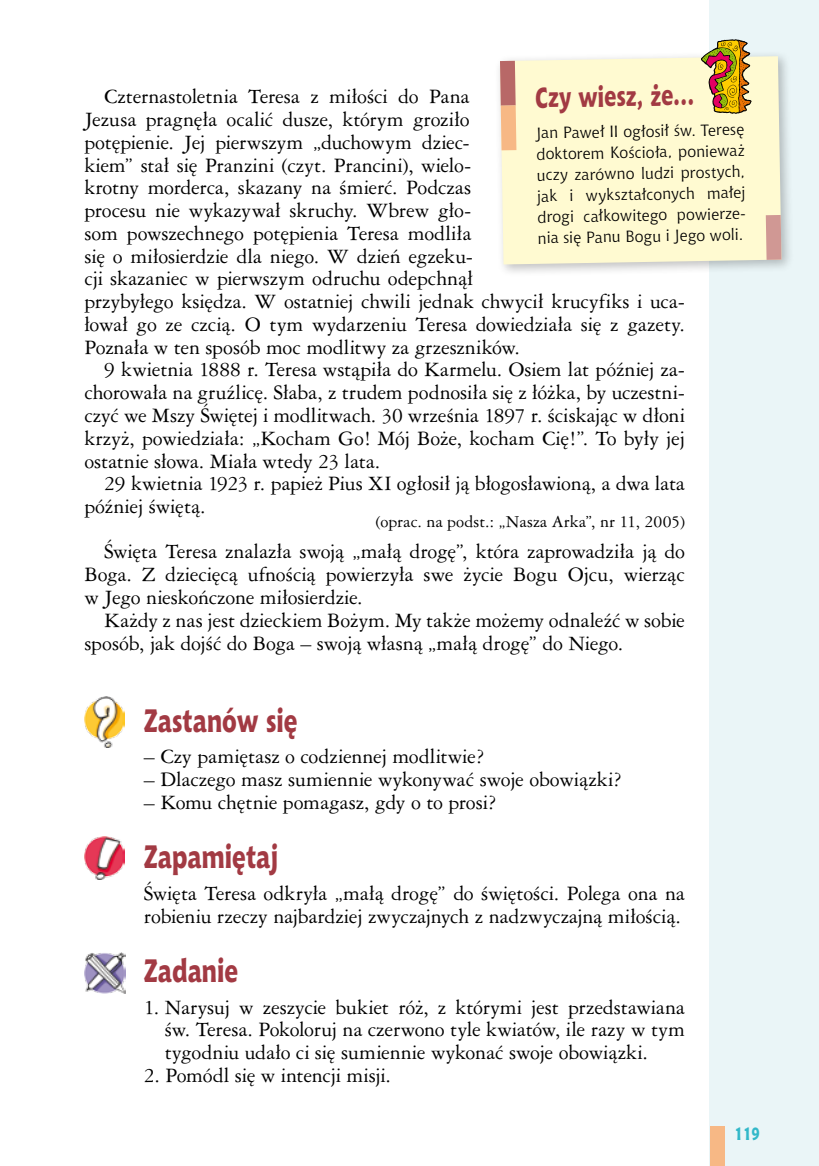
<style>
.page{position:relative;width:819px;height:1166px;background:#fff}
.page>*{position:absolute;margin:0;border:0;box-sizing:border-box;transform-origin:0 0}
.t1{font:31.5px "Chianti X Bd PL";color:#a23a43;scale:.75 1}
.t2{font:28px "Chianti X Bd PL";color:#a23a43;scale:.75 1}
.t3{font:19.25px/22.8px "Ameri Garmnd PL";letter-spacing:-.005em;color:#000}
.t4{font:17.5px "Chianti X Bd PL";color:#32b8c9;scale:.75 1}
.t5{font:15.75px/21px "Chianti PL";color:#000}
.t6{font:15.75px "Ameri Garmnd PL";letter-spacing:.005em;color:#000}
</style>
<div class="page">
<div style="left:709px;top:0;width:110px;height:1166px;background:#eaf5f7"></div>
<div style="left:709px;top:1126px;width:15px;height:40px;background:#f7b885"></div>
<img style="left:84px;top:837px;width:40px;height:42px">
<img style="left:84px;top:952px;width:41px;height:41px">
<img style="left:84px;top:697px;width:40px;height:50px">
<div style="left:494px;top:50px;width:300px;height:228px;background:#000;opacity:.25"></div>
<div style="left:500px;top:56px;width:281px;height:208px;background:#fffad1"></div>
<svg style="left:765px;top:215px;width:16px;height:45px"></svg>
<svg style="left:500px;top:61px;width:16px;height:89px"></svg>
<svg style="left:701px;top:40px;width:50px;height:73px;background:#c1984e"></svg>
<h2 class="t2" style="left:535px;top:80px;width:213px;rotate:-1deg">Czy wiesz, że…</h2>
<p class="t5" style="left:535px;top:122px;width:212px;rotate:-1deg">Jan Paweł II ogłosił św. Teresę doktorem Kościoła, ponieważ uczy zarówno ludzi prostych, jak i wykształconych małej drogi całkowitego powierze&shy;nia się Panu Bogu i Jego woli.</p>
<p class="t3" style="left:84px;top:85px;width:602px;text-indent:20px">Czternastoletnia Teresa z miłości do Pana<br>Jezusa pragnęła ocalić dusze, którym groziło<br>potępienie. Jej pierwszym „duchowym dziec-<br>kiem” stał się Pranzini (czyt. Prancini), wielo-<br>krotny morderca, skazany na śmierć. Podczas<br>procesu nie wykazywał skruchy. Wbrew gło-<br>som powszechnego potępienia Teresa modliła<br>się o miłosierdzie dla niego. W dzień egzeku-<br>cji skazaniec w pierwszym odruchu odepchnął<br>przybyłego księdza. W ostatniej chwili jednak chwycił krucyfiks i uca&shy;łował go ze czcią. O tym wydarzeniu Teresa dowiedziała się z gazety.<br>Poznała w ten sposób moc modlitwy za grzeszników.</p>
<p class="t3" style="left:84px;top:358px;width:602px;text-align:justify;text-indent:20px">9 kwietnia 1888 r. Teresa wstąpiła do Karmelu. Osiem lat później za&shy;chorowała na gruźlicę. Słaba, z trudem podnosiła się z łóżka, by uczestni&shy;czyć we Mszy Świętej i modlitwach. 30 września 1897 r. ściskając w dłoni krzyż, powiedziała: „Kocham Go! Mój Boże, kocham Cię!”. To były jej ostatnie słowa. Miała wtedy 23 lata.</p>
<p class="t3" style="left:84px;top:472px;width:602px;text-indent:20px">29 kwietnia 1923 r. papież Pius XI ogłosił ją błogosławioną, a dwa lata później świętą.</p>
<p class="t6" style="left:375px;top:511px;width:311px">(oprac. na podst.: „Nasza Arka”, nr 11, 2005)</p>
<p class="t3" style="left:84px;top:540px;width:602px;text-align:justify;text-indent:20px">Święta Teresa znalazła swoją „małą drogę”, która zaprowadziła ją do Boga. Z dziecięcą ufnością powierzyła swe życie Bogu Ojcu, wierząc w Jego nieskończone miłosierdzie.</p>
<p class="t3" style="left:84px;top:608px;width:602px;text-indent:20px">Każdy z nas jest dzieckiem Bożym. My także możemy odnaleźć w sobie sposób, jak dojść do Boga – swoją własną „małą drogę” do Niego.</p>
<h1 class="t1" style="left:144px;top:701px;width:206px">Zastanów się</h1>
<p class="t3" style="left:144px;top:745px;width:342px">– Czy pamiętasz o codziennej modlitwie?</p>
<p class="t3" style="left:144px;top:767px;width:479px">– Dlaczego masz sumiennie wykonywać swoje obowiązki?</p>
<p class="t3" style="left:144px;top:790px;width:354px">– Komu chętnie pomagasz, gdy o to prosi?</p>
<h1 class="t1" style="left:144px;top:837px;width:181px">Zapamiętaj</h1>
<p class="t3" style="left:144px;top:881px;width:542px">Święta Teresa odkryła „małą drogę” do świętości. Polega ona na robieniu rzeczy najbardziej zwyczajnych z nadzwyczajną miłością.</p>
<h1 class="t1" style="left:144px;top:951px;width:127px">Zadanie</h1>
<p class="t3" style="left:165px;top:995px;width:521px;text-align:justify;text-indent:-21px">1. Narysuj w zeszycie bukiet róż, z którymi jest przedstawiana św. Teresa. Pokoloruj na czerwono tyle kwiatów, ile razy w tym tygodniu udało ci się sumiennie wykonać swoje obowiązki.</p>
<p class="t3" style="left:144px;top:1063px;width:248px">2. Pomódl się w intencji misji.</p>
<p class="t4" style="left:734px;top:1123px;width:35px">119</p>
</div>
